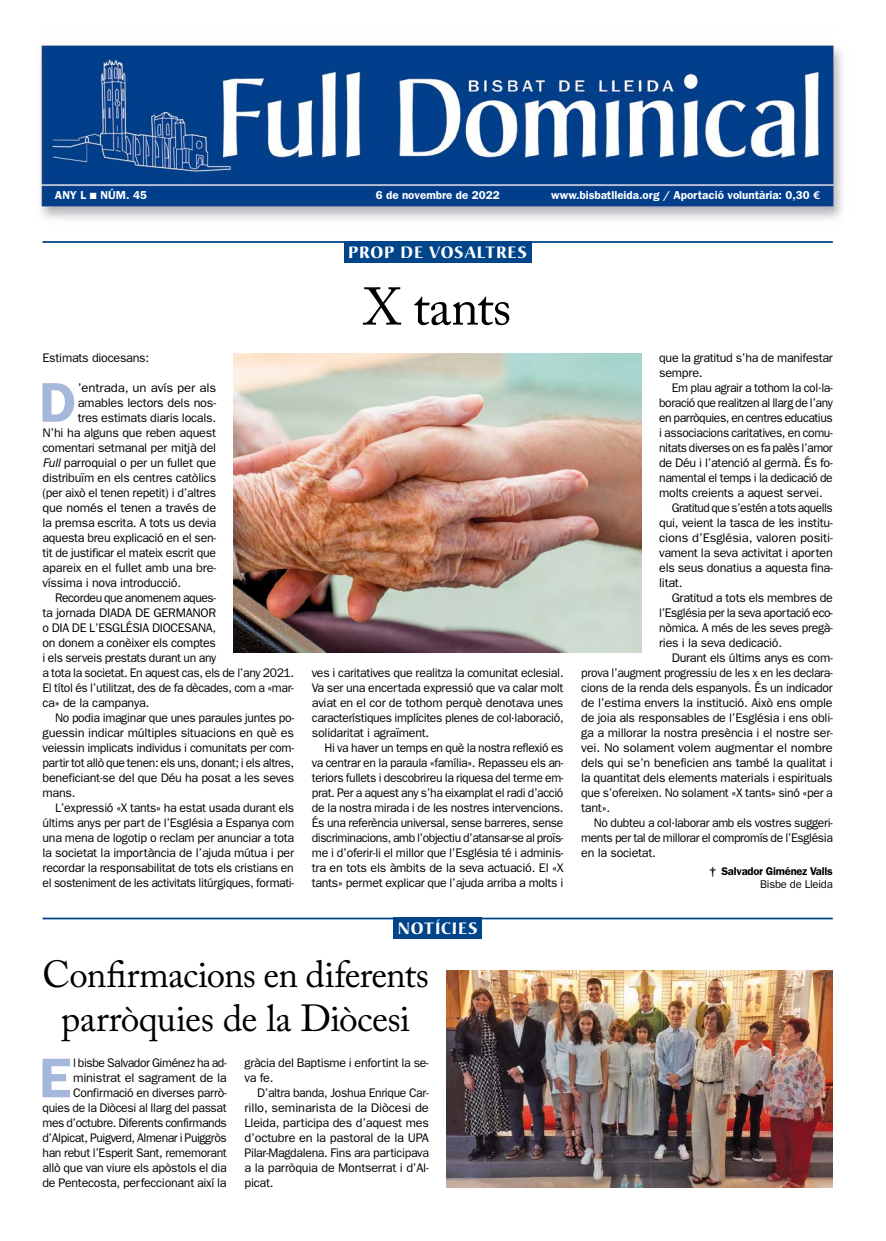
<style>
.page{position:relative;width:886px;height:1241px;background:#fff}
.page>*{position:absolute;margin:0;border:0;box-sizing:border-box;transform-origin:0 0}
.t1{font:600 56.25px "Franklin Gothic";color:#a5b8db}
.t2{font:52.5px "Adobe Caslon Pro";letter-spacing:-.015em;color:#000}
.t3{font:37.5px/43.8px "Adobe Caslon Pro";letter-spacing:-.02em;color:#000;text-align:center}
.t4{font:700 16.25px "Christiana";letter-spacing:.05em;color:#fff}
.t5{font:12.5px/15px "Franklin Gothic";letter-spacing:-.02em;color:#000;text-align:justify}
.t6{font:12.5px "Franklin Gothic";letter-spacing:-.04em;color:#000;scale:.95 1}
.t7{font:12.5px "Franklin Gothic";letter-spacing:-.02em;color:#000;scale:1.05 1}
.t8{font:600 11.5px "Franklin Gothic";color:#fff}
.t9{font:600 11.25px "Franklin Gothic";letter-spacing:-.02em;color:#000}
.t10{font:11.25px "Franklin Gothic";letter-spacing:-.02em;color:#000}
.s1{font-family:"European Pi Three";font-weight:400;font-size:9px}
.s2{font-family:"Euro Sans ITC";font-weight:700}
.s3{font-style:italic}
</style>
<div class="page">
<img style="left:39px;top:43px;width:804px;height:177px">
<div style="left:344px;top:241px;width:187px;height:21px;background:#00448a"></div>
<hr style="left:43px;top:241px;width:790px;height:2px;background:#00448a">
<div style="left:393px;top:917px;width:89px;height:21px;background:#00448a"></div>
<hr style="left:43px;top:917px;width:790px;height:2px;background:#00448a">
<img style="left:234px;top:353px;width:407px;height:299px">
<img style="left:446px;top:970px;width:387px;height:217px">
<p class="t8" style="left:55px;top:188px;width:93px">ANY L <span class="s1">L</span> NÚM. 45</p>
<p class="t8" style="left:376px;top:188px;width:125px">6 de novembre de 2022</p>
<p class="t8" style="left:551px;top:188px;width:271px">www.bisbatlleida.org / Aportació voluntària: 0,30 <span class="s2">E</span></p>
<h3 class="t4" style="left:348px;top:241px;width:180px">PROP DE VOSALTRES</h3>
<p class="t5" style="left:43px;top:349px;width:108px">Estimats diocesans:</p>
<h1 class="t1" style="left:39px;top:369px;width:39px">D</h1>
<p class="t7" style="left:78px;top:380px;width:133px">’entrada, un avís per als</p>
<p class="t5" style="left:78px;top:394px;width:140px">amables lectors dels nos-</p>
<p class="t5" style="left:78px;top:409px;width:140px">tres estimats diaris locals.</p>
<p class="t5" style="left:43px;top:424px;width:175px">N’hi ha alguns que reben aquest</p>
<p class="t5" style="left:43px;top:439px;width:175px">comentari setmanal per mitjà del</p>
<p class="t5" style="left:43px;top:454px;width:175px"><span class="s3">Full</span> parroquial o per un fullet que</p>
<p class="t5" style="left:43px;top:469px;width:175px">distribuïm en els centres catòlics</p>
<p class="t5" style="left:43px;top:484px;width:175px">(per això el tenen repetit) i d’altres</p>
<p class="t5" style="left:43px;top:499px;width:175px">que només el tenen a través de</p>
<p class="t5" style="left:43px;top:514px;width:175px">la premsa escrita. A tots us devia</p>
<p class="t5" style="left:43px;top:529px;width:175px">aquesta breu explicació en el sen-</p>
<p class="t5" style="left:43px;top:544px;width:175px">tit de justificar el mateix escrit que</p>
<p class="t5" style="left:43px;top:559px;width:175px">apareix en el fullet amb una bre-</p>
<p class="t5" style="left:43px;top:574px;width:140px">víssima i nova introducció.</p>
<p class="t5" style="left:55px;top:589px;width:163px">Recordeu que anomenem aques-</p>
<p class="t5" style="left:43px;top:604px;width:175px">ta jornada DIADA DE GERMANOR</p>
<p class="t5" style="left:43px;top:619px;width:175px">o DIA DE L’ESGLÉSIA DIOCESANA,</p>
<p class="t5" style="left:43px;top:634px;width:175px">on donem a conèixer els comptes</p>
<p class="t5" style="left:43px;top:649px;width:175px">i els serveis prestats durant un any</p>
<p class="t5" style="left:43px;top:664px;width:253px">a tota la societat. En aquest cas, els de l’any 2021.</p>
<p class="t5" style="left:43px;top:679px;width:253px">El títol és l’utilitzat, des de fa dècades, com a «mar-</p>
<p class="t5" style="left:43px;top:694px;width:108px">ca» de la campanya.</p>
<p class="t5" style="left:55px;top:709px;width:241px">No podia imaginar que unes paraules juntes po-</p>
<p class="t5" style="left:43px;top:724px;width:253px">guessin indicar múltiples situacions en què es</p>
<p class="t5" style="left:43px;top:739px;width:253px">veiessin implicats individus i comunitats per com-</p>
<p class="t5" style="left:43px;top:754px;width:253px">partir tot allò que tenen: els uns, donant; i els altres,</p>
<p class="t5" style="left:43px;top:769px;width:253px">beneficiant-se del que Déu ha posat a les seves</p>
<p class="t5" style="left:43px;top:784px;width:35px">mans.</p>
<p class="t5" style="left:55px;top:799px;width:241px">L’expressió «X tants» ha estat usada durant els</p>
<p class="t5" style="left:43px;top:814px;width:253px">últims anys per part de l’Església a Espanya com</p>
<p class="t5" style="left:43px;top:829px;width:253px">una mena de logotip o reclam per anunciar a tota</p>
<p class="t5" style="left:43px;top:844px;width:253px">la societat la importància de l’ajuda mútua i per</p>
<p class="t5" style="left:43px;top:859px;width:253px">recordar la responsabilitat de tots els cristians en</p>
<p class="t5" style="left:43px;top:874px;width:253px">el sosteniment de les activitats litúrgiques, formati-</p>
<h2 class="t2" style="left:364px;top:276px;width:149px">X tants</h2>
<p class="t5" style="left:312px;top:664px;width:253px">ves i caritatives que realitza la comunitat eclesial.<br>Va ser una encertada expressió que va calar molt aviat en el cor de tothom perquè denotava unes característiques implícites plenes de col·laboració, solidaritat i agraïment.</p>
<p class="t5" style="left:312px;top:739px;width:253px;text-indent:13px">Hi va haver un temps en què la nostra reflexió es va centrar en la paraula «família». Repasseu els an&shy;teriors fullets i descobrireu la riquesa del terme em&shy;prat. Per a aquest any s’ha eixamplat el radi d’acció de la nostra mirada i de les nostres intervencions.<br>És una referència universal, sense barreres, sense discriminacions, amb l’objectiu d’atansar-se al proïs&shy;me i d’oferir-li el millor que l’Església té i adminis&shy;tra en tots els àmbits de la seva actuació. El «X tants» permet explicar que l’ajuda arriba a molts i</p>
<h3 class="t4" style="left:398px;top:918px;width:81px">NOTÍCIES</h3>
<h3 class="t3" style="left:43px;top:951px;width:388px">Confirmacions en diferents parròquies de la Diòcesi</h3>
<p class="t5" style="left:244px;top:1055px;width:186px">gràcia del Baptisme i enfortint la se&shy;va fe.</p>
<p class="t5" style="left:244px;top:1085px;width:186px;text-indent:13px">D’altra banda, Joshua Enrique Car&shy;rillo, seminarista de la Diòcesi de Lleida, participa des d’aquest mes d’octubre en la pastoral de la UPA Pilar-Magdalena. Fins ara participava a la parròquia de Montserrat i d’Al&shy;picat.</p>
<p class="t5" style="left:43px;top:1055px;width:186px;text-align:right">l bisbe Salvador Giménez ha ad&shy;ministrat el sagrament de la Confirmació en diverses parrò&shy;quies de la Diòcesi al llarg del passat mes d’octubre. Diferents confirmands d’Alpicat, Puigverd, Almenar i Puiggròs han rebut l’Esperit Sant, rememorant allò que van viure els apòstols el dia de Pentecosta, perfeccionant així la</p>
<h1 class="t1" style="left:39px;top:1044px;width:34px">E</h1>
<p class="t5" style="left:659px;top:349px;width:175px">que la gratitud s’ha de manifestar sempre.</p>
<p class="t5" style="left:672px;top:379px;width:163px">Em plau agrair a tothom la col·la-</p>
<p class="t5" style="left:659px;top:394px;width:175px">boració que realitzen al llarg de l’any</p>
<p class="t5" style="left:659px;top:409px;width:175px">en parròquies, en centres educatius</p>
<p class="t5" style="left:659px;top:424px;width:175px">i associacions caritatives, en comu-</p>
<p class="t5" style="left:659px;top:439px;width:175px">nitats diverses on es fa palès l’amor</p>
<p class="t5" style="left:659px;top:454px;width:175px">de Déu i l’atenció al germà. És fo-</p>
<p class="t5" style="left:659px;top:469px;width:175px">namental el temps i la dedicació de</p>
<p class="t5" style="left:659px;top:484px;width:165px">molts creients a aquest servei.</p>
<p class="t6" style="left:672px;top:500px;width:171px">Gratitud que s’estén a tots aquells</p>
<p class="t5" style="left:659px;top:514px;width:175px">qui, veient la tasca de les institu-</p>
<p class="t5" style="left:659px;top:529px;width:175px">cions d’Església, valoren positi-</p>
<p class="t5" style="left:659px;top:544px;width:175px">vament la seva activitat i aporten</p>
<p class="t5" style="left:659px;top:559px;width:175px">els seus donatius a aquesta fina-</p>
<p class="t5" style="left:659px;top:574px;width:25px">litat.</p>
<p class="t5" style="left:672px;top:589px;width:163px">Gratitud a tots els membres de</p>
<p class="t5" style="left:659px;top:604px;width:175px">l’Església per la seva aportació eco-</p>
<p class="t5" style="left:659px;top:619px;width:175px">nòmica. A més de les seves pregà-</p>
<p class="t5" style="left:659px;top:634px;width:124px">ries i la seva dedicació.</p>
<p class="t5" style="left:672px;top:649px;width:163px">Durant els últims anys es com-</p>
<p class="t5" style="left:581px;top:664px;width:253px">prova l’augment progressiu de les x en les declara-</p>
<p class="t5" style="left:581px;top:679px;width:253px">cions de la renda dels espanyols. És un indicador</p>
<p class="t5" style="left:581px;top:694px;width:253px">de l’estima envers la institució. Això ens omple</p>
<p class="t5" style="left:581px;top:709px;width:253px">de joia als responsables de l’Església i ens obli-</p>
<p class="t5" style="left:581px;top:724px;width:253px">ga a millorar la nostra presència i el nostre ser-</p>
<p class="t5" style="left:581px;top:739px;width:253px">vei. No solament volem augmentar el nombre</p>
<p class="t5" style="left:581px;top:754px;width:253px">dels qui se’n beneficien ans també la qualitat i</p>
<p class="t5" style="left:581px;top:769px;width:253px">la quantitat dels elements materials i espirituals</p>
<p class="t5" style="left:581px;top:784px;width:253px">que s’ofereixen. No solament «X tants» sinó «per a</p>
<p class="t5" style="left:581px;top:799px;width:31px">tant».</p>
<p class="t5" style="left:594px;top:814px;width:241px">No dubteu a col·laborar amb els vostres suggeri-</p>
<p class="t5" style="left:581px;top:829px;width:253px">ments per tal de millorar el compromís de l’Església</p>
<p class="t5" style="left:581px;top:844px;width:76px">en la societat.</p>
<p class="t9" style="left:709px;top:864px;width:125px">† Salvador Giménez Valls</p>
<p class="t10" style="left:760px;top:877px;width:74px">Bisbe de Lleida</p>
</div>
